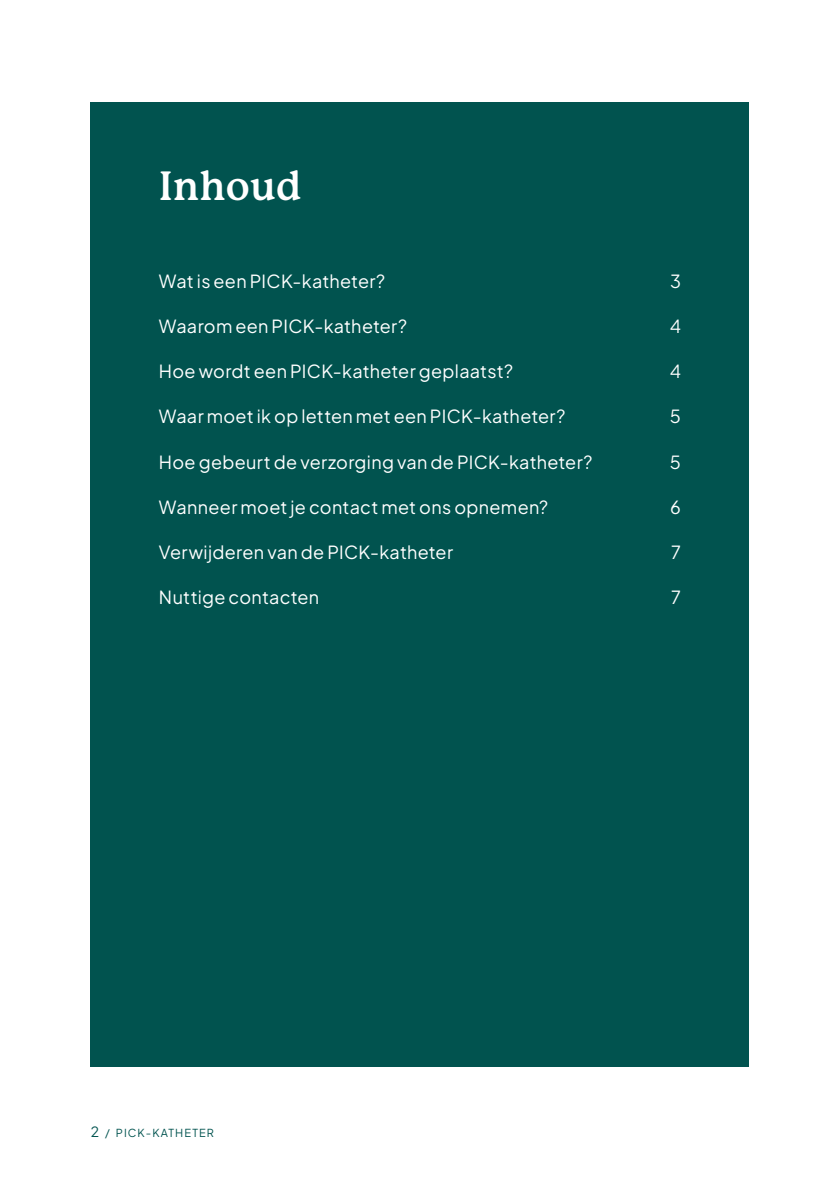
<style>
.page{position:relative;width:840px;height:1191px;background:#fff}
.page>*{position:absolute;margin:0;border:0;box-sizing:border-box;transform-origin:0 0}
.INH__TITEL{font:700 40px "P22 Mackinac Pro";color:#fff}
.INH_B{font:18px "Plus Jakarta Sans";letter-spacing:.015em;color:#fff}
.t1{font:11px "Plus Jakarta Sans";letter-spacing:.1em;color:#01534f}
.s1{font-size:14px}
</style>
<div class="page">
<div style="left:91px;top:102px;width:657px;height:964px;background:#01534f"></div>
<p class="INH__TITEL" style="left:159px;top:163px;width:144px">Inhoud</p>
<p class="INH_B" style="left:159px;top:266px;width:228px">Wat is een PICK-katheter?</p>
<p class="INH_B" style="left:669px;top:266px;width:12px">3</p>
<p class="INH_B" style="left:159px;top:311px;width:249px">Waarom een PICK-katheter?</p>
<p class="INH_B" style="left:669px;top:311px;width:13px">4</p>
<p class="INH_B" style="left:159px;top:357px;width:355px">Hoe wordt een PICK-katheter geplaatst?</p>
<p class="INH_B" style="left:669px;top:357px;width:13px">4</p>
<p class="INH_B" style="left:159px;top:402px;width:407px">Waar moet ik op letten met een PICK-katheter?</p>
<p class="INH_B" style="left:669px;top:402px;width:13px">5</p>
<p class="INH_B" style="left:159px;top:447px;width:435px">Hoe gebeurt de verzorging van de PICK-katheter?</p>
<p class="INH_B" style="left:669px;top:447px;width:13px">5</p>
<p class="INH_B" style="left:159px;top:492px;width:390px">Wanneer moet je contact met ons opnemen?</p>
<p class="INH_B" style="left:670px;top:492px;width:12px">6</p>
<p class="INH_B" style="left:159px;top:538px;width:295px">Verwijderen van de PICK-katheter</p>
<p class="INH_B" style="left:671px;top:538px;width:11px">7</p>
<p class="INH_B" style="left:159px;top:583px;width:162px">Nuttige contacten</p>
<p class="INH_B" style="left:671px;top:583px;width:11px">7</p>
<p class="t1" style="left:91px;top:1123px;width:125px"><span class="s1">2</span> / PICK-KATHETER</p>
</div>
